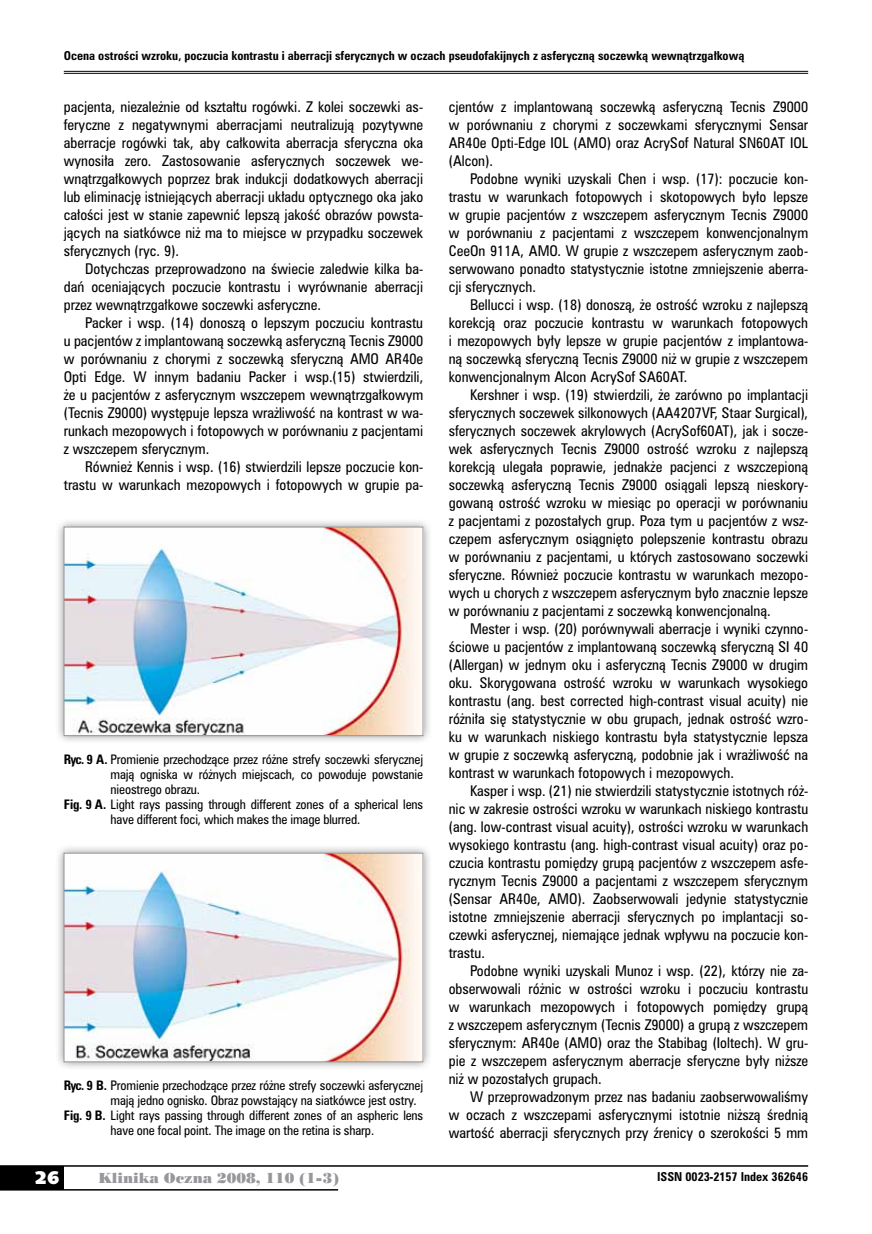
<style>
.page{position:relative;width:872px;height:1234px;background:#fff}
.page>*{position:absolute;margin:0;border:0;box-sizing:border-box;transform-origin:0 0}
.t1{font:18px "Humanst 531 U Blk PL";color:#fff}
.t2{font:13.5px/18px "Zurich Cn PL";color:#000;text-align:justify}
.t3{font:13.5px "Poster Bodoni PL";color:#98989c}
.t4{font:12px "Zurich Cn PL";letter-spacing:-.01em;color:#000}
.t5{font:700 11.25px "Zurich Cn PL";color:#000}
.s1{font-weight:700}
</style>
<div class="page">
<div style="left:0;top:1165px;width:64px;height:24px;background:#000"></div>
<hr style="left:0;top:1164px;width:808px;height:2px;background:#000">
<hr style="left:0;top:1188px;width:338px;height:2px;background:#000">
<hr style="left:64px;top:71px;width:744px;height:1px;background:#000">
<hr style="left:64px;top:73px;width:744px;height:1px;background:#000">
<div style="left:55px;top:517px;width:377px;height:227px;background:#000;opacity:.45"></div>
<img style="left:66px;top:528px;width:355px;height:205px">
<div style="left:64px;top:526px;width:359px;height:209px;border:1px solid #98989c"></div>
<div style="left:55px;top:843px;width:377px;height:227px;background:#000;opacity:.45"></div>
<img style="left:66px;top:854px;width:355px;height:205px">
<div style="left:64px;top:852px;width:359px;height:209px;border:1px solid #98989c"></div>
<p class="t5" style="left:64px;top:48px;width:682px">Ocena ostrości wzroku, poczucia kontrastu i aberracji sferycznych w oczach pseudofakijnych z asferyczną soczewką wewnątrzgałkową</p>
<p class="t2" style="left:64px;top:97px;width:361px">pacjenta, niezależnie od kształtu rogówki. Z kolei soczewki as&shy;feryczne z negatywnymi aberracjami neutralizują pozytywne aberracje rogówki tak, aby całkowita aberracja sferyczna oka wynosiła zero. Zastosowanie asferycznych soczewek we&shy;wnątrzgałkowych poprzez brak indukcji dodatkowych aberracji lub eliminację istniejących aberracji układu optycznego oka jako całości jest w stanie zapewnić lepszą jakość obrazów powsta&shy;jących na siatkówce niż ma to miejsce w przypadku soczewek sferycznych (ryc. 9).</p>
<p class="t2" style="left:64px;top:259px;width:361px;text-indent:21px">Dotychczas przeprowadzono na świecie zaledwie kilka ba&shy;dań oceniających poczucie kontrastu i wyrównanie aberracji przez wewnątrzgałkowe soczewki asferyczne.</p>
<p class="t2" style="left:64px;top:313px;width:361px;text-indent:21px">Packer i wsp. (14) donoszą o lepszym poczuciu kontrastu u pacjentów z implantowaną soczewką asferyczną Tecnis Z9000 w porównaniu z chorymi z soczewką sferyczną AMO AR40e Opti Edge. W innym badaniu Packer i wsp.(15) stwierdzili, że u pacjentów z asferycznym wszczepem wewnątrzgałkowym (Tecnis Z9000) występuje lepsza wrażliwość na kontrast w wa&shy;runkach mezopowych i fotopowych w porównaniu z pacjentami z wszczepem sferycznym.</p>
<p class="t2" style="left:64px;top:457px;width:361px;text-align:right">Również Kennis i wsp. (16) stwierdzili lepsze poczucie kon&shy;trastu w warunkach mezopowych i fotopowych w grupie pa-</p>
<p class="t2" style="left:449px;top:97px;width:361px">cjentów z implantowaną soczewką asferyczną Tecnis Z9000 w porównaniu z chorymi z soczewkami sferycznymi Sensar AR40e Opti-Edge IOL (AMO) oraz AcrySof Natural SN60AT IOL (Alcon).</p>
<p class="t2" style="left:449px;top:169px;width:361px;text-indent:21px">Podobne wyniki uzyskali Chen i wsp. (17): poczucie kon&shy;trastu w warunkach fotopowych i skotopowych było lepsze w grupie pacjentów z wszczepem asferycznym Tecnis Z9000 w porównaniu z pacjentami z wszczepem konwencjonalnym CeeOn 911A, AMO. W grupie z wszczepem asferycznym zaob&shy;serwowano ponadto statystycznie istotne zmniejszenie aberra&shy;cji sferycznych.</p>
<p class="t2" style="left:449px;top:295px;width:361px;text-indent:21px">Bellucci i wsp. (18) donoszą, że ostrość wzroku z najlepszą korekcją oraz poczucie kontrastu w warunkach fotopowych i mezopowych były lepsze w grupie pacjentów z implantowa&shy;ną soczewką sferyczną Tecnis Z9000 niż w grupie z wszczepem konwencjonalnym Alcon AcrySof SA60AT.</p>
<p class="t2" style="left:449px;top:385px;width:361px;text-indent:21px">Kershner i wsp. (19) stwierdzili, że zarówno po implantacji sferycznych soczewek silkonowych (AA4207VF, Staar Surgical), sferycznych soczewek akrylowych (AcrySof60AT), jak i socze&shy;wek asferycznych Tecnis Z9000 ostrość wzroku z najlepszą korekcją ulegała poprawie, jednakże pacjenci z wszczepioną soczewką asferyczną Tecnis Z9000 osiągali lepszą nieskory&shy;gowaną ostrość wzroku w miesiąc po operacji w porównaniu z pacjentami z pozostałych grup. Poza tym u pacjentów z wsz&shy;czepem asferycznym osiągnięto polepszenie kontrastu obrazu w porównaniu z pacjentami, u których zastosowano soczewki sferyczne. Również poczucie kontrastu w warunkach mezopo&shy;wych u chorych z wszczepem asferycznym było znacznie lepsze w porównaniu z pacjentami z soczewką konwencjonalną.</p>
<p class="t2" style="left:449px;top:619px;width:361px;text-indent:21px">Mester i wsp. (20) porównywali aberracje i wyniki czynno&shy;ściowe u pacjentów z implantowaną soczewką sferyczną SI 40 (Allergan) w jednym oku i asferyczną Tecnis Z9000 w drugim oku. Skorygowana ostrość wzroku w warunkach wysokiego kontrastu (ang. best corrected high-contrast visual acuity) nie różniła się statystycznie w obu grupach, jednak ostrość wzro&shy;ku w warunkach niskiego kontrastu była statystycznie lepsza w grupie z soczewką asferyczną, podobnie jak i wrażliwość na kontrast w warunkach fotopowych i mezopowych.</p>
<p class="t2" style="left:449px;top:781px;width:361px;text-indent:21px">Kasper i wsp. (21) nie stwierdzili statystycznie istotnych róż&shy;nic w zakresie ostrości wzroku w warunkach niskiego kontrastu (ang. low-contrast visual acuity), ostrości wzroku w warunkach wysokiego kontrastu (ang. high-contrast visual acuity) oraz po&shy;czucia kontrastu pomiędzy grupą pacjentów z wszczepem asfe&shy;rycznym Tecnis Z9000 a pacjentami z wszczepem sferycznym (Sensar AR40e, AMO). Zaobserwowali jedynie statystycznie istotne zmniejszenie aberracji sferycznych po implantacji so&shy;czewki asferycznej, niemające jednak wpływu na poczucie kon&shy;trastu.</p>
<p class="t2" style="left:449px;top:961px;width:361px;text-indent:21px">Podobne wyniki uzyskali Munoz i wsp. (22), którzy nie za&shy;obserwowali różnic w ostrości wzroku i poczuciu kontrastu w warunkach mezopowych i fotopowych pomiędzy grupą z wszczepem asferycznym (Tecnis Z9000) a grupą z wszczepem sferycznym: AR40e (AMO) oraz the Stabibag (Ioltech). W gru&shy;pie z wszczepem asferycznym aberracje sferyczne były niższe niż w pozostałych grupach.</p>
<p class="t2" style="left:449px;top:1087px;width:361px;text-indent:21px">W przeprowadzonym przez nas badaniu zaobserwowaliśmy w oczach z wszczepami asferycznymi istotnie niższą średnią wartość aberracji sferycznych przy źrenicy o szerokości 5 mm</p>
<p class="t4" style="left:64px;top:751px;width:361px"><span class="s1">Ryc. 9 A.</span> Promienie przechodzące przez różne strefy soczewki sferycznej</p>
<p class="t4" style="left:111px;top:766px;width:314px">mają ogniska w różnych miejscach, co powoduje powstanie</p>
<p class="t4" style="left:111px;top:781px;width:91px">nieostrego obrazu.</p>
<p class="t4" style="left:64px;top:796px;width:361px"><span class="s1">Fig. 9 A.</span> Light rays passing through different zones of a spherical lens</p>
<p class="t4" style="left:111px;top:811px;width:251px">have different foci, which makes the image blurred.</p>
<p class="t4" style="left:64px;top:1077px;width:361px"><span class="s1">Ryc. 9 B.</span> Promienie przechodzące przez różne strefy soczewki asferycznej</p>
<p class="t4" style="left:111px;top:1092px;width:307px">mają jedno ognisko. Obraz powstający na siatkówce jest ostry.</p>
<p class="t4" style="left:64px;top:1107px;width:361px"><span class="s1">Fig. 9 B.</span> Light rays passing through different zones of an aspheric lens</p>
<p class="t4" style="left:111px;top:1122px;width:265px">have one focal point. The image on the retina is sharp.</p>
<h1 class="t1" style="left:35px;top:1165px;width:26px">26</h1>
<p class="t3" style="left:99px;top:1168px;width:242px">Klinika Oczna 2008, 110 (1-3)</p>
<p class="t5" style="left:657px;top:1168px;width:152px">ISSN 0023-2157 Index 362646</p>
</div>
